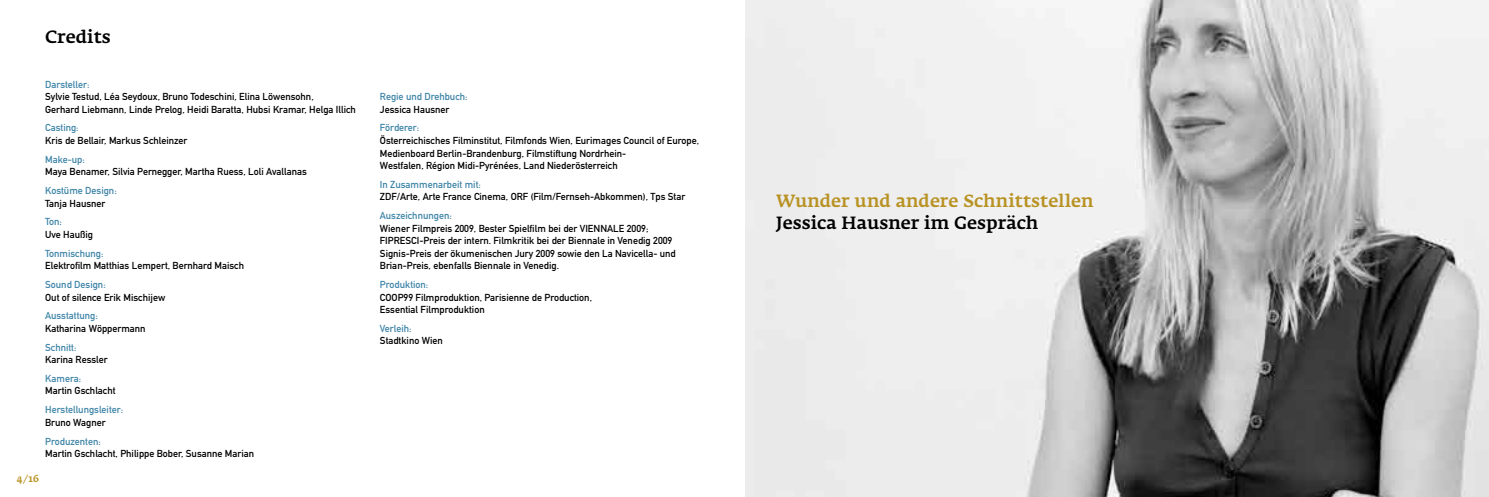
<style>
.page{position:relative;width:1489px;height:497px;background:#fff}
.page>*{position:absolute;margin:0;border:0;box-sizing:border-box;transform-origin:0 0}
.t1{font:500 17.5px "Fedra Serif A";color:#000}
.t2{font:500 17.5px "Fedra Serif A";color:#b89223}
.t3{font:10px/12.5px "DIN Mittelschrift";color:#000}
.t4{font:10px "DIN Mittelschrift";color:#3f85a8}
.t5{font:500 10px "Fedra Serif A";color:#b89223}
</style>
<div class="page">
<img style="left:745px;top:0;width:743px;height:496px">
<h1 class="t1" style="left:45px;top:26px;width:67px">Credits</h1>
<p class="t4" style="left:45px;top:78px;width:46px">Darsteller:</p>
<p class="t3" style="left:45px;top:90px;width:312px">Sylvie Testud, Léa Seydoux, Bruno Todeschini, Elina Löwensohn,<br>Gerhard Liebmann, Linde Prelog, Heidi Baratta, Hubsi Kramar, Helga Illich</p>
<p class="t4" style="left:45px;top:122px;width:35px">Casting:</p>
<p class="t3" style="left:45px;top:134px;width:144px">Kris de Bellair, Markus Schleinzer</p>
<p class="t4" style="left:45px;top:153px;width:41px">Make-up:</p>
<p class="t3" style="left:45px;top:165px;width:263px">Maya Benamer, Silvia Pernegger, Martha Ruess, Loli Avallanas</p>
<p class="t4" style="left:45px;top:184px;width:73px">Kostüme Design:</p>
<p class="t3" style="left:45px;top:196px;width:62px">Tanja Hausner</p>
<p class="t4" style="left:45px;top:216px;width:18px">Ton:</p>
<p class="t3" style="left:45px;top:228px;width:49px">Uve Haußig</p>
<p class="t4" style="left:45px;top:247px;width:60px">Tonmischung:</p>
<p class="t3" style="left:45px;top:259px;width:200px">Elektrofilm Matthias Lempert, Bernhard Maisch</p>
<p class="t4" style="left:45px;top:278px;width:62px">Sound Design:</p>
<p class="t3" style="left:45px;top:290px;width:122px">Out of silence Erik Mischijew</p>
<p class="t4" style="left:45px;top:309px;width:54px">Ausstattung:</p>
<p class="t3" style="left:45px;top:321px;width:102px">Katharina Wöppermann</p>
<p class="t4" style="left:45px;top:341px;width:33px">Schnitt:</p>
<p class="t3" style="left:45px;top:353px;width:64px">Karina Ressler</p>
<p class="t4" style="left:45px;top:372px;width:37px">Kamera:</p>
<p class="t3" style="left:45px;top:384px;width:72px">Martin Gschlacht</p>
<p class="t4" style="left:45px;top:403px;width:79px">Herstellungsleiter:</p>
<p class="t3" style="left:45px;top:415px;width:62px">Bruno Wagner</p>
<p class="t4" style="left:45px;top:434px;width:57px">Produzenten:</p>
<p class="t3" style="left:45px;top:446px;width:210px">Martin Gschlacht, Philippe Bober, Susanne Marian</p>
<p class="t5" style="left:17px;top:472px;width:24px">4/16</p>
<p class="t4" style="left:380px;top:91px;width:89px">Regie und Drehbuch:</p>
<p class="t3" style="left:380px;top:103px;width:71px">Jessica Hausner</p>
<p class="t4" style="left:380px;top:122px;width:41px">Förderer:</p>
<p class="t3" style="left:380px;top:134px;width:321px">Österreichisches Filminstitut, Filmfonds Wien, Eurimages Council of Europe,<br>Medienboard Berlin-Brandenburg, Filmstiftung Nordrhein-<br>Westfalen, Région Midi-Pyrénées, Land Niederösterreich</p>
<p class="t4" style="left:380px;top:178px;width:102px">In Zusammenarbeit mit:</p>
<p class="t3" style="left:380px;top:190px;width:307px">ZDF/Arte, Arte France Cinema, ORF (Film/Fernseh-Abkommen), Tps Star</p>
<p class="t4" style="left:380px;top:209px;width:73px">Auszeichnungen:</p>
<p class="t3" style="left:380px;top:221px;width:297px">Wiener Filmpreis 2009, Bester Spielfilm bei der VIENNALE 2009; FIPRESCI-Preis der intern. Filmkritik bei der Biennale in Venedig 2009<br>Signis-Preis der ökumenischen Jury 2009 sowie den La Navicella- und Brian-Preis, ebenfalls Biennale in Venedig.</p>
<p class="t4" style="left:380px;top:278px;width:50px">Produktion:</p>
<p class="t3" style="left:380px;top:290px;width:214px">COOP99 Filmproduktion, Parisienne de Production,<br>Essential Filmproduktion</p>
<p class="t4" style="left:380px;top:322px;width:33px">Verleih:</p>
<p class="t3" style="left:380px;top:334px;width:64px">Stadtkino Wien</p>
<h1 class="t2" style="left:776px;top:191px;width:319px">Wunder und andere Schnittstellen</h1>
<h1 class="t1" style="left:776px;top:212px;width:264px">Jessica Hausner im Gespräch</h1>
</div>
